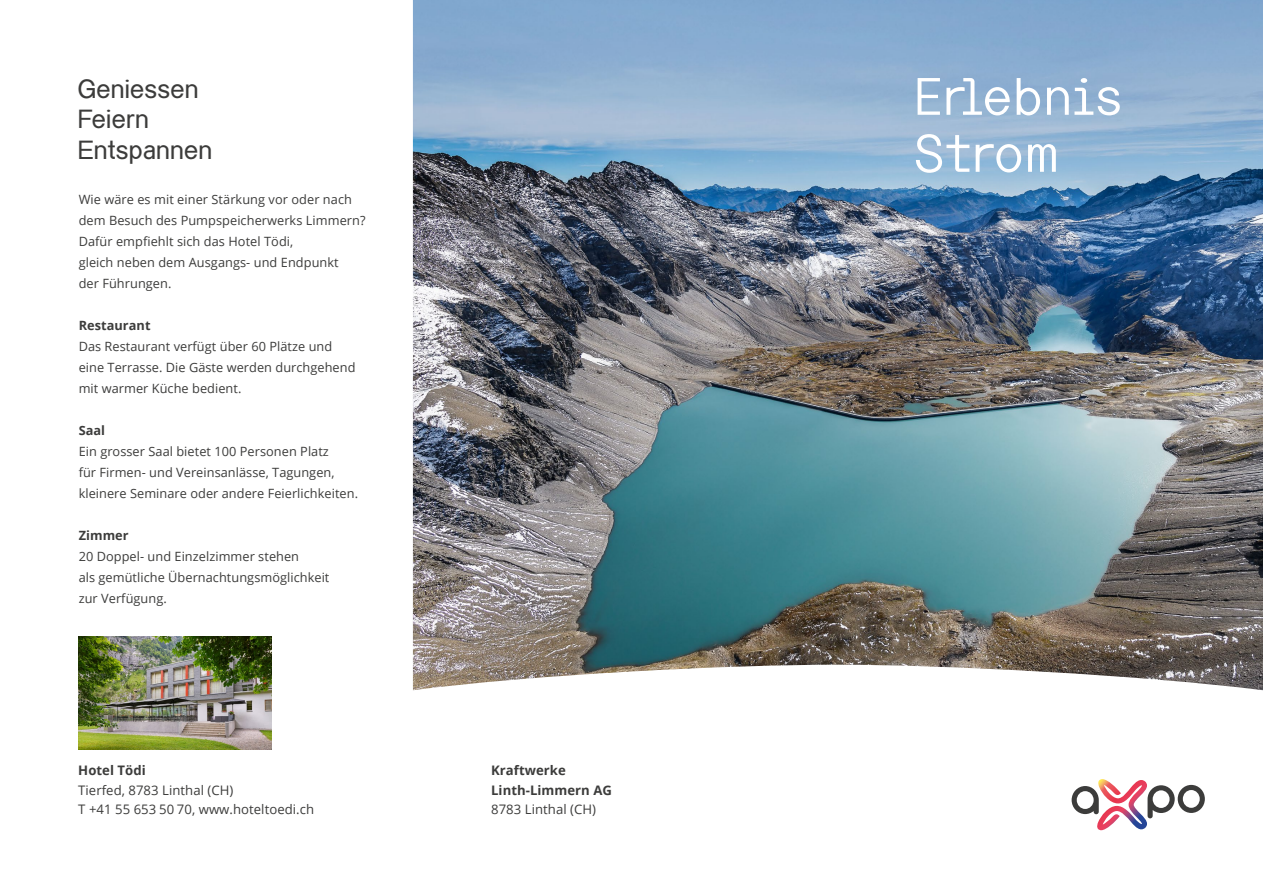
<style>
.page{position:relative;width:1263px;height:893px;background:#fff}
.page>*{position:absolute;margin:0;border:0;box-sizing:border-box;transform-origin:0 0}
.t1{font:300 52.5px/57px "Almarena Mono";letter-spacing:.01em;color:#fff}
.t2{font:26.25px/30.8px "Almarena";letter-spacing:.01em;color:#3c3c3b}
.t3{font:13.2px/19.5px "Open Sans";letter-spacing:.005em;color:#3c3c3b}
.t4{font:700 13.2px/19.5px "Open Sans";letter-spacing:.005em;color:#3c3c3b}
.t5{font:12.75px/21px "Open Sans";letter-spacing:.005em;color:#3c3c3b}
.t6{font:700 12.75px "Open Sans";letter-spacing:.005em;color:#3c3c3b}
</style>
<div class="page">
<img style="left:413px;top:0;width:850px;height:690px">
<img style="left:79px;top:637px;width:192px;height:112px">
<svg style="left:1072px;top:779px;width:133px;height:52px"></svg>
<h2 class="t2" style="left:78px;top:73px;width:136px">Geniessen<br>Feiern<br>Entspannen</h2>
<p class="t5" style="left:79px;top:188px;width:288px">Wie wäre es mit einer Stärkung vor oder nach dem Besuch des Pumpspeicherwerks Limmern? -Dafür empfiehlt sich das Hotel Tödi,<br>gleich -neben dem Ausgangs- und Endpunkt<br>der Führungen.</p>
<p class="t6" style="left:79px;top:316px;width:73px">Restaurant</p>
<p class="t5" style="left:79px;top:335px;width:278px">Das Restaurant verfügt über 60 Plätze und eine Terrasse. Die Gäste werden durch-gehend mit warmer Küche bedient.</p>
<p class="t6" style="left:79px;top:421px;width:28px">Saal</p>
<p class="t5" style="left:79px;top:440px;width:281px">Ein grosser Saal bietet 100 Personen Platz<br>für -Firmen- und Vereinsanlässe, Tagungen, -kleinere Seminare oder -andere Feierlichkeiten.</p>
<p class="t6" style="left:79px;top:526px;width:51px">Zimmer</p>
<p class="t5" style="left:79px;top:545px;width:252px">20 Doppel- und Einzelzimmer stehen<br>als -gemütliche Übernachtungsmöglichkeit zur Verfügung.</p>
<p class="t4" style="left:78px;top:760px;width:69px">Hotel Tödi</p>
<p class="t3" style="left:78px;top:780px;width:237px">Tierfed, 8783 Linthal (CH)<br>T +41 55 653 50 70, www.hoteltoedi.ch</p>
<p class="t4" style="left:491px;top:760px;width:122px">Kraftwerke<br>Linth-Limmern AG</p>
<p class="t3" style="left:491px;top:799px;width:106px">8783 Linthal (CH)</p>
<h1 class="t1" style="left:913px;top:66px;width:211px">Erlebnis<br>Strom</h1>
</div>
